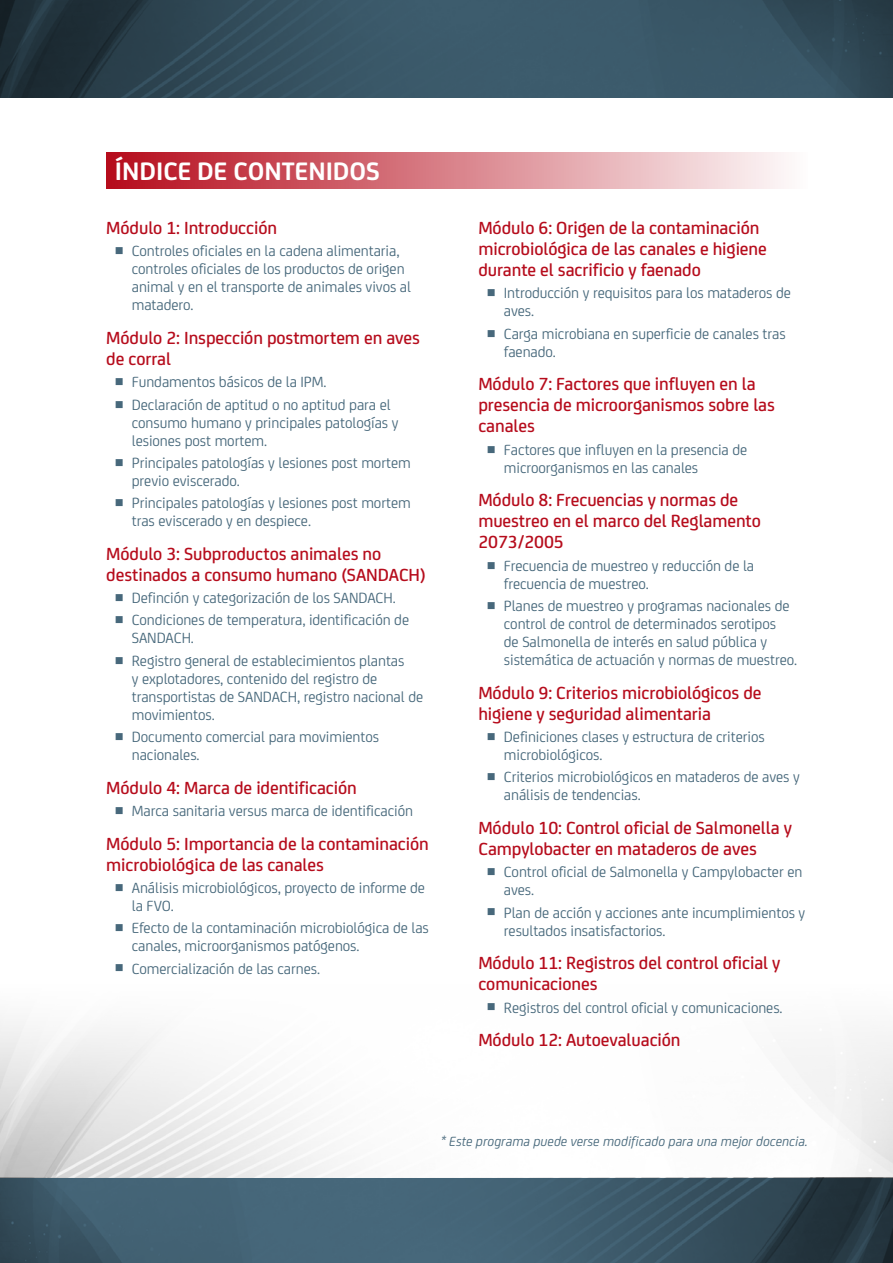
<style>
.page{position:relative;width:893px;height:1263px;background:#fff}
.page>*{position:absolute;margin:0;border:0;box-sizing:border-box;transform-origin:0 0}
.t1{font:700 27px "FS Joey";color:#fff}
.Indice_titulo{font:500 18.75px/21px "FS Joey";letter-spacing:-.005em;color:#b60c1c}
.t2{font:15.75px/18px "FS Joey";letter-spacing:-.005em;color:#47687b}
.t3{font:italic 14.25px "FS Joey";color:#47687b}
</style>
<div class="page">
<div style="left:106px;top:152px;width:702px;height:36px;background:linear-gradient(to right,#b50b1b,#fefcfc)"></div>
<img style="left:0;top:1019px;width:893px;height:159px">
<svg style="left:0;top:1178px;width:893px;height:85px;fill:#426173"></svg>
<svg style="left:0;top:0;width:893px;height:98px;fill:#395666"></svg>
<h1 class="t1" style="left:115px;top:151px;width:267px">ÍNDICE DE CONTENIDOS</h1>
<p class="Indice_titulo" style="left:106px;top:216px;width:172px">Módulo 1: Introducción</p>
<p class="t2" style="left:132px;top:241px;width:281px">Controles oficiales en la cadena alimentaria, controles oficiales de los productos de origen animal y en el transporte de animales vivos al matadero.</p>
<p class="Indice_titulo" style="left:106px;top:326px;width:315px">Módulo 2: Inspección postmortem en aves de corral</p>
<p class="t2" style="left:132px;top:372px;width:196px">Fundamentos básicos de la IPM.</p>
<p class="t2" style="left:132px;top:394px;width:268px">Declaración de aptitud o no aptitud para el consumo humano y principales patologías y lesiones post mortem.</p>
<p class="t2" style="left:132px;top:453px;width:281px">Principales patologías y lesiones post mortem previo eviscerado.</p>
<p class="t2" style="left:132px;top:493px;width:281px">Principales patologías y lesiones post mortem tras eviscerado y en despiece.</p>
<p class="Indice_titulo" style="left:106px;top:542px;width:321px">Módulo 3: Subproductos animales no destinados a consumo humano (SANDACH)</p>
<p class="t2" style="left:132px;top:588px;width:265px">Definción y categorización de los SANDACH.</p>
<p class="t2" style="left:132px;top:610px;width:279px">Condiciones de temperatura, identificación de<br>SANDACH.</p>
<p class="t2" style="left:132px;top:650px;width:293px">Registro general de establecimientos plantas<br>y explotadores, contenido del registro de transportistas de SANDACH, registro nacional de movimientos.</p>
<p class="t2" style="left:132px;top:727px;width:249px">Documento comercial para movimientos nacionales.</p>
<p class="Indice_titulo" style="left:106px;top:776px;width:252px">Módulo 4: Marca de identificación</p>
<p class="t2" style="left:132px;top:801px;width:283px">Marca sanitaria versus marca de identificación</p>
<p class="Indice_titulo" style="left:106px;top:832px;width:324px">Módulo 5: Importancia de la contaminación microbiológica de las canales</p>
<p class="t2" style="left:132px;top:878px;width:295px">Análisis microbiológicos, proyecto de informe de la FVO.</p>
<p class="t2" style="left:132px;top:918px;width:299px">Efecto de la contaminación microbiológica de las canales, microorganismos patógenos.</p>
<p class="t2" style="left:132px;top:958px;width:190px">Comercialización de las carnes.</p>
<p class="Indice_titulo" style="left:478px;top:216px;width:290px">Módulo 6: Origen de la contaminación microbiológica de las canales e higiene durante el sacrificio y faenado</p>
<p class="t2" style="left:504px;top:283px;width:288px">Introducción y requisitos para los mataderos de aves.</p>
<p class="t2" style="left:504px;top:323px;width:283px">Carga microbiana en superficie de canales tras faenado.</p>
<p class="Indice_titulo" style="left:478px;top:372px;width:298px">Módulo 7: Factores que influyen en la presencia de microorganismos sobre las canales</p>
<p class="t2" style="left:504px;top:439px;width:245px">Factores que influyen en la presencia de microorganismos en las canales</p>
<p class="Indice_titulo" style="left:478px;top:488px;width:284px">Módulo 8: Frecuencias y normas de muestreo en el marco del Reglamento<br>2073/2005</p>
<p class="t2" style="left:504px;top:555px;width:252px">Frecuencia de muestreo y reducción de la frecuencia de muestreo.</p>
<p class="t2" style="left:504px;top:596px;width:295px">Planes de muestreo y programas nacionales de control de control de determinados serotipos<br>de Salmonella de interés en salud pública y sistemática de actuación y normas de muestreo.</p>
<p class="Indice_titulo" style="left:478px;top:681px;width:285px">Módulo 9: Criterios microbiológicos de higiene y seguridad alimentaria</p>
<p class="t2" style="left:504px;top:727px;width:262px">Definiciones clases y estructura de criterios microbiológicos.</p>
<p class="t2" style="left:504px;top:767px;width:297px">Criterios microbiológicos en mataderos de aves y análisis de tendencias.</p>
<p class="Indice_titulo" style="left:478px;top:816px;width:315px">Módulo 10: Control oficial de Salmonella y<br>Campylobacter en mataderos de aves</p>
<p class="t2" style="left:504px;top:862px;width:300px">Control oficial de Salmonella y Campylobacter en aves.</p>
<p class="t2" style="left:504px;top:902px;width:303px">Plan de acción y acciones ante incumplimientos y resultados insatisfactorios.</p>
<p class="Indice_titulo" style="left:478px;top:951px;width:304px">Módulo 11: Registros del control oficial y comunicaciones</p>
<p class="t2" style="left:504px;top:997px;width:280px">Registros del control oficial y comunicaciones.</p>
<p class="Indice_titulo" style="left:478px;top:1028px;width:204px">Módulo 12: Autoevaluación</p>
<p class="t3" style="left:441px;top:1131px;width:369px">* Este programa puede verse modificado para una mejor docencia.</p>
</div>
